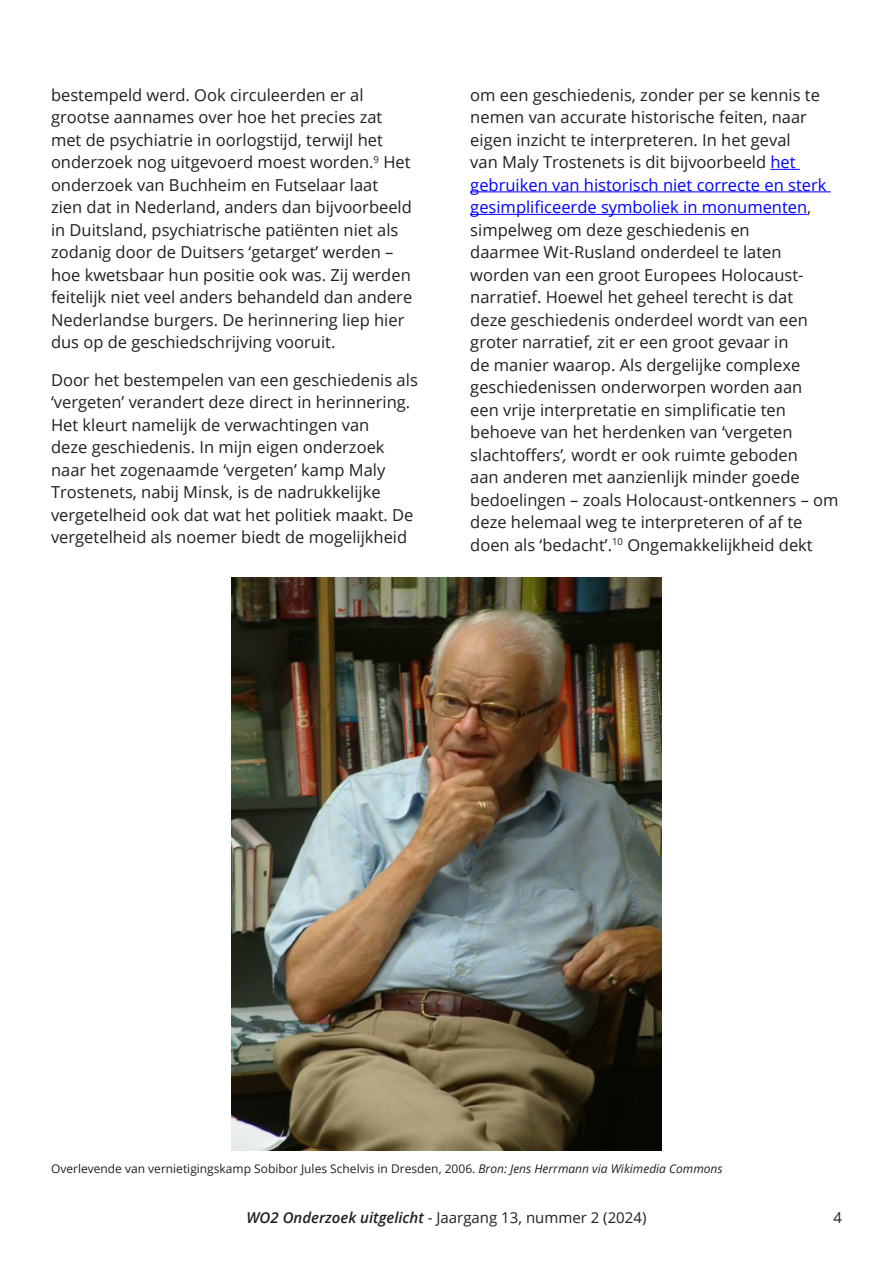
<style>
.page{position:relative;width:893px;height:1263px;background:#fff}
.page>*{position:absolute;margin:0;border:0;box-sizing:border-box;transform-origin:0 0}
.t1{font:16.5px/22.5px "Open Sans";color:#231f20}
.t2{font:15px "Open Sans";color:#231f20}
.t3{font:12px "Open Sans";color:#231f20}
.s1{color:#00f}
.s2{font-style:italic}
.s3{font-weight:600;font-style:italic}
</style>
<div class="page">
<img style="left:232px;top:578px;width:429px;height:573px">
<hr style="left:770px;top:169px;width:30px;height:1px;background:#00f">
<hr style="left:470px;top:191px;width:361px;height:1px;background:#00f">
<hr style="left:470px;top:214px;width:337px;height:1px;background:#00f">
<p class="t1" style="left:51px;top:83px;width:363px">bestempeld werd. Ook circuleerden er al grootse aannames over hoe het precies zat met de psychiatrie in oorlogstijd, terwijl het onderzoek nog uitgevoerd moest worden.<sup>9</sup> Het onderzoek van Buchheim en Futselaar laat zien dat in Nederland, anders dan bijvoorbeeld in Duitsland, psychiatrische patiënten niet als zodanig door de Duitsers ‘getarget’ werden – hoe kwetsbaar hun positie ook was. Zij werden feitelijk niet veel anders behandeld dan andere Nederlandse burgers. De herinnering liep hier dus op de geschiedschrijving vooruit.</p>
<p class="t1" style="left:51px;top:368px;width:368px">Door het bestempelen van een geschiedenis als ‘vergeten’ verandert deze direct in herinnering.<br>Het kleurt namelijk de verwachtingen van<br>deze geschiedenis. In mijn eigen onderzoek naar het zogenaamde ‘vergeten’ kamp Maly Trostenets, nabij Minsk, is de nadrukkelijke vergetelheid ook dat wat het politiek maakt. De vergetelheid als noemer biedt de mogelijkheid</p>
<p class="t1" style="left:470px;top:83px;width:370px">om een geschiedenis, zonder per se kennis te nemen van accurate historische feiten, naar eigen inzicht te interpreteren. In het geval<br>van Maly Trostenets is dit bijvoorbeeld <span class="s1">het gebruiken van historisch niet correcte en sterk gesimplificeerde symboliek in monumenten</span>, simpelweg om deze geschiedenis en<br>daarmee Wit-Rusland onderdeel te laten worden van een groot Europees Holocaust&shy;narratief. Hoewel het geheel terecht is dat<br>deze geschiedenis onderdeel wordt van een groter narratief, zit er een groot gevaar in<br>de manier waarop. Als dergelijke complexe geschiedenissen onderworpen worden aan<br>een vrije interpretatie en simplificatie ten behoeve van het herdenken van ‘vergeten slachtoffers’<span class="s2">,</span> wordt er ook ruimte geboden<br>aan anderen met aanzienlijk minder goede bedoelingen – zoals Holocaust-ontkenners – om deze helemaal weg te interpreteren of af te doen als ‘bedacht’.<sup>10</sup> Ongemakkelijkheid dekt</p>
<p class="t3" style="left:51px;top:1160px;width:673px">Overlevende van vernietigingskamp Sobibor Jules Schelvis in Dresden, 2006. <span class="s2">Bron: Jens Herrmann via Wikimedia Commons</span></p>
<p class="t2" style="left:247px;top:1208px;width:401px"><span class="s3">WO2 Onderzoek uitgelicht</span> - Jaargang 13, nummer 2 (2024)</p>
<p class="t2" style="left:833px;top:1208px;width:10px">4</p>
</div>
